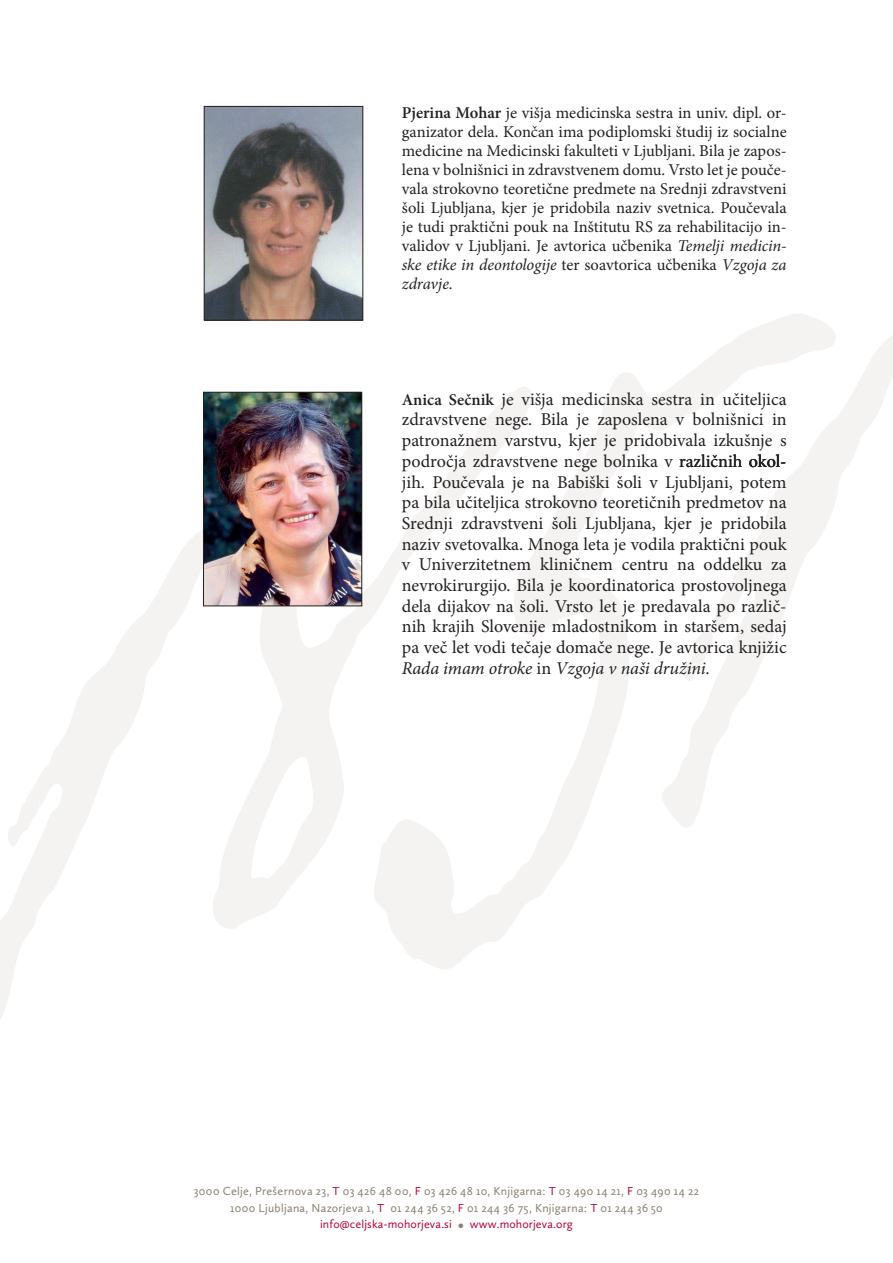
<style>
.page{position:relative;width:893px;height:1263px;background:#fff}
.page>*{position:absolute;margin:0;border:0;box-sizing:border-box;transform-origin:0 0}
.t1{font:18px/20.7px "Minion Pro";color:#231f20;text-align:justify}
.t2{font:16.5px/18.9px "Minion Pro";color:#231f20;text-align:justify}
.besedilo{font:12px "Calluna Sans";letter-spacing:.03em;color:#887f6f}
.t3{font:12px "Calluna Sans";letter-spacing:-.015em;color:#b30437}
.s1{font-weight:600}
.s2{font-style:italic}
.s3{font-weight:600;font-size:16.5px}
.s4{color:#b30437}
.s5{font-size:16.5px;color:#887f6f}
</style>
<div class="page">
<svg style="left:212px;top:391px;width:157px;height:538px"></svg>
<svg style="left:369px;top:314px;width:461px;height:655px"></svg>
<svg style="left:0;top:529px;width:219px;height:490px"></svg>
<svg style="left:6px;top:789px;width:34px;height:61px"></svg>
<svg style="left:655px;top:327px;width:238px;height:515px"></svg>
<img style="left:205px;top:394px;width:155px;height:210px">
<div style="left:203px;top:392px;width:159px;height:214px;border:1px solid #231f20"></div>
<img style="left:206px;top:108px;width:155px;height:210px">
<div style="left:204px;top:106px;width:159px;height:214px;border:1px solid #231f20"></div>
<p class="t2" style="left:402px;top:104px;width:386px"><span class="s1">Pjerina Mohar</span> je višja medicinska sestra in univ. dipl. or&shy;ganizator dela. Končan ima podiplomski študij iz socialne medicine na Medicinski fakulteti v Ljubljani. Bila je zapos&shy;lena v bolnišnici in zdravstvenem domu. Vrsto let je pouče&shy;vala strokovno teoretične predmete na Srednji zdravstveni šoli Ljubljana, kjer je pridobila naziv svetnica. Poučevala je tudi praktični pouk na Inštitutu RS za rehabilitacijo in&shy;validov v Ljubljani. Je avtorica učbenika <span class="s2">Temelji medicin&shy;ske etike in deontologije</span> ter soavtorica učbenika <span class="s2">Vzgoja za zdravje</span>.</p>
<p class="t1" style="left:402px;top:389px;width:386px"><span class="s3">Anica Sečnik</span> je višja medicinska sestra in učiteljica zdravstvene nege. Bila je zaposlena v bolnišnici in patronažnem varstvu, kjer je pridobivala izkušnje s področja zdravstvene nege bolnika v različnih okol&shy;jih. Poučevala je na Babiški šoli v Ljubljani, potem pa bila učiteljica strokovno teoretičnih predmetov na Srednji zdravstveni šoli Ljubljana, kjer je pridobila naziv svetovalka. Mnoga leta je vodila praktični pouk v Univerzitetnem kliničnem centru na oddelku za nevrokirurgijo. Bila je koordinatorica prostovoljnega dela dijakov na šoli. Vrsto let je predavala po različ&shy;nih krajih Slovenije mladostnikom in staršem, sedaj pa več let vodi tečaje domače nege. Je avtorica knjižic <span class="s2">Rada imam otroke</span> in <span class="s2">Vzgoja v naši družini</span>.</p>
<p class="besedilo" style="left:194px;top:1184px;width:507px">3000 Celje, Prešernova 23, <span class="s4">T</span> 03 426 48 00, <span class="s4">F</span> 03 426 48 10, Knjigarna: <span class="s4">T</span> 03 490 14 21, <span class="s4">F</span> 03 490 14 22</p>
<p class="besedilo" style="left:230px;top:1201px;width:434px">1000 Ljubljana, Nazorjeva 1, <span class="s4">T</span> 01 244 36 52, <span class="s4">F</span> 01 244 36 75, Knjigarna: <span class="s4">T</span> 01 244 36 50</p>
<p class="t3" style="left:320px;top:1217px;width:254px">info@celjska-mohorjeva.si <span class="s5">•</span> www.mohorjeva.org</p>
</div>
